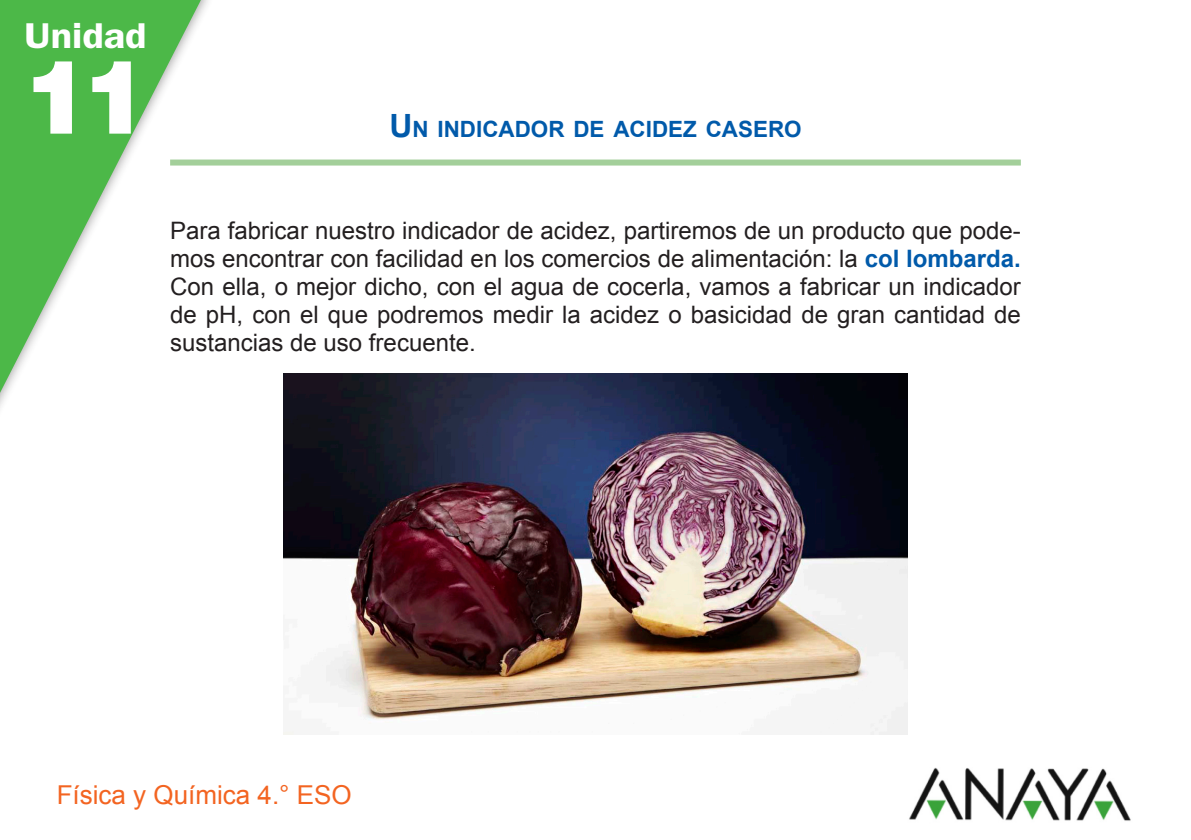
<style>
.page{position:relative;width:1191px;height:840px;background:#fff}
.page>*{position:absolute;margin:0;border:0;box-sizing:border-box;transform-origin:0 0}
.t1{font:900 103.6px "Helvetica Neue LT Std";color:#fff}
.t2{font:600 36px "ITC Franklin Gothic Std";color:#fff;scale:1.1 1}
.Pie_asignatura{font:26px "Arial";color:#f36421}
.Texto_sin_filete{font:24px/28px "Arial";color:#231f20;text-align:justify}
.Titulo_general{font:700 22.4px "Arial";color:#015aaa}
.s1{font-size:32px}
.s2{font-weight:700;color:#015aaa}
</style>
<div class="page">
<img style="left:909px;top:767px;width:222px;height:54px">
<svg style="left:0;top:0;width:204px;height:408px"></svg>
<div style="left:170px;top:159px;width:850px;height:6px;background:#a3cf9a"></div>
<img style="left:283px;top:373px;width:624px;height:361px">
<p class="t2" style="left:25px;top:14px;width:112px">Unidad</p>
<p class="t1" style="left:21px;top:35px;width:130px">11</p>
<p class="Titulo_general" style="left:389px;top:116px;width:414px"><span class="s1">U</span>N INDICADOR DE ACIDEZ CASERO</p>
<p class="Texto_sin_filete" style="left:170px;top:216px;width:852px">Para fabricar nuestro indicador de acidez, partiremos de un producto que pode&shy;mos encontrar con facilidad en los comercios de alimentación: la <span class="s2">col lombarda.<br></span>Con ella, o mejor dicho, con el agua de cocerla, vamos a fabricar un indicador de pH, con el que podremos medir la acidez o basicidad de gran cantidad de sustancias de uso frecuente.</p>
<p class="Pie_asignatura" style="left:57px;top:779px;width:297px">Física y Química 4.° ESO</p>
</div>
